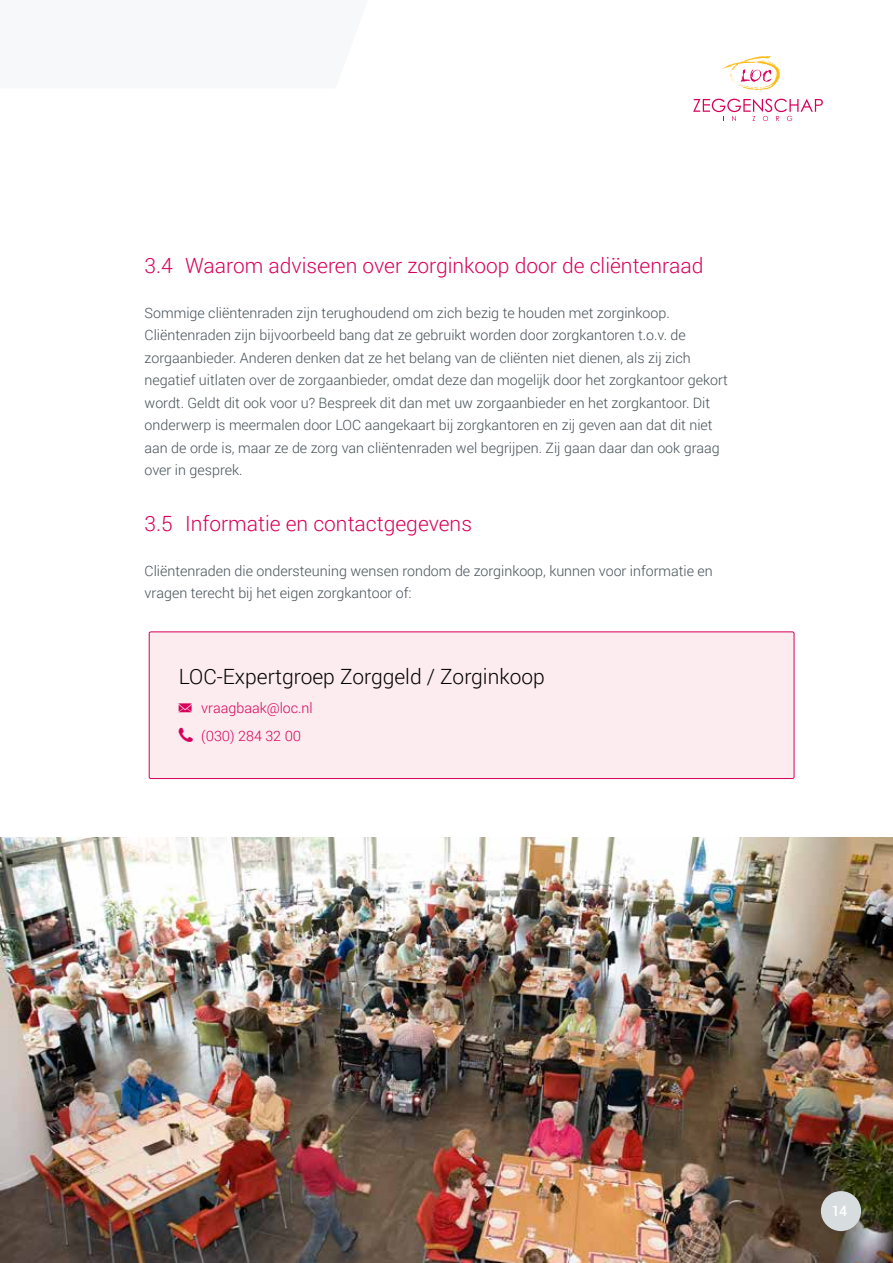
<style>
.page{position:relative;width:893px;height:1263px;background:#fff}
.page>*{position:absolute;margin:0;border:0;box-sizing:border-box;transform-origin:0 0}
.t1{font:300 21px "Roboto";color:#d8005b}
.t2{font:300 21px "Roboto";color:#000}
.t3{font:300 14.25px/22.5px "Roboto";color:#445055}
.t4{font:300 14.25px "Roboto";color:#d8005b}
.t5{font:500 14.25px "Roboto";color:#fff}
</style>
<div class="page">
<img style="left:0;top:838px;width:893px;height:425px">
<div style="left:821px;top:1191px;width:40px;height:40px;background:#d7dcdf;border-radius:50%"></div>
<div style="left:149px;top:632px;width:645px;height:146px;background:#fcecef;border-radius:2px"></div>
<div style="left:149px;top:631px;width:645px;height:148px;border:1px solid #d8005b;border-radius:2px"></div>
<svg style="left:693px;top:99px;width:130px;height:22px"></svg>
<svg style="left:721px;top:56px;width:59px;height:34px"></svg>
<h1 class="t1" style="left:145px;top:251px;width:560px">3.4 Waarom adviseren over zorginkoop door de cliëntenraad</h1>
<p class="t3" style="left:145px;top:301px;width:585px">Sommige cliëntenraden zijn terughoudend om zich bezig te houden met zorginkoop.<br>Cliëntenraden zijn bijvoorbeeld bang dat ze gebruikt worden door zorgkantoren t.o.v. de zorgaanbieder. Anderen denken dat ze het belang van de cliënten niet dienen, als zij zich negatief uitlaten over de zorgaanbieder, omdat deze dan mogelijk door het zorgkantoor gekort wordt. Geldt dit ook voor u? Bespreek dit dan met uw zorgaanbieder en het zorgkantoor. Dit onderwerp is meermalen door LOC aangekaart bij zorgkantoren en zij geven aan dat dit niet aan de orde is, maar ze de zorg van cliëntenraden wel begrijpen. Zij gaan daar dan ook graag over in gesprek.</p>
<h1 class="t1" style="left:145px;top:509px;width:329px">3.5 Informatie en contactgegevens</h1>
<p class="t3" style="left:145px;top:559px;width:570px">Cliëntenraden die ondersteuning wensen rondom de zorginkoop, kunnen voor informatie en vragen terecht bij het eigen zorgkantoor of:</p>
<h1 class="t2" style="left:179px;top:662px;width:368px">LOC-Expertgroep Zorggeld / Zorginkoop</h1>
<p class="t4" style="left:179px;top:697px;width:135px">● vraagbaak@loc.nl</p>
<p class="t4" style="left:179px;top:726px;width:124px">□■ (030) 284 32 00</p>
<p class="t5" style="left:832px;top:1200px;width:17px">14</p>
</div>
